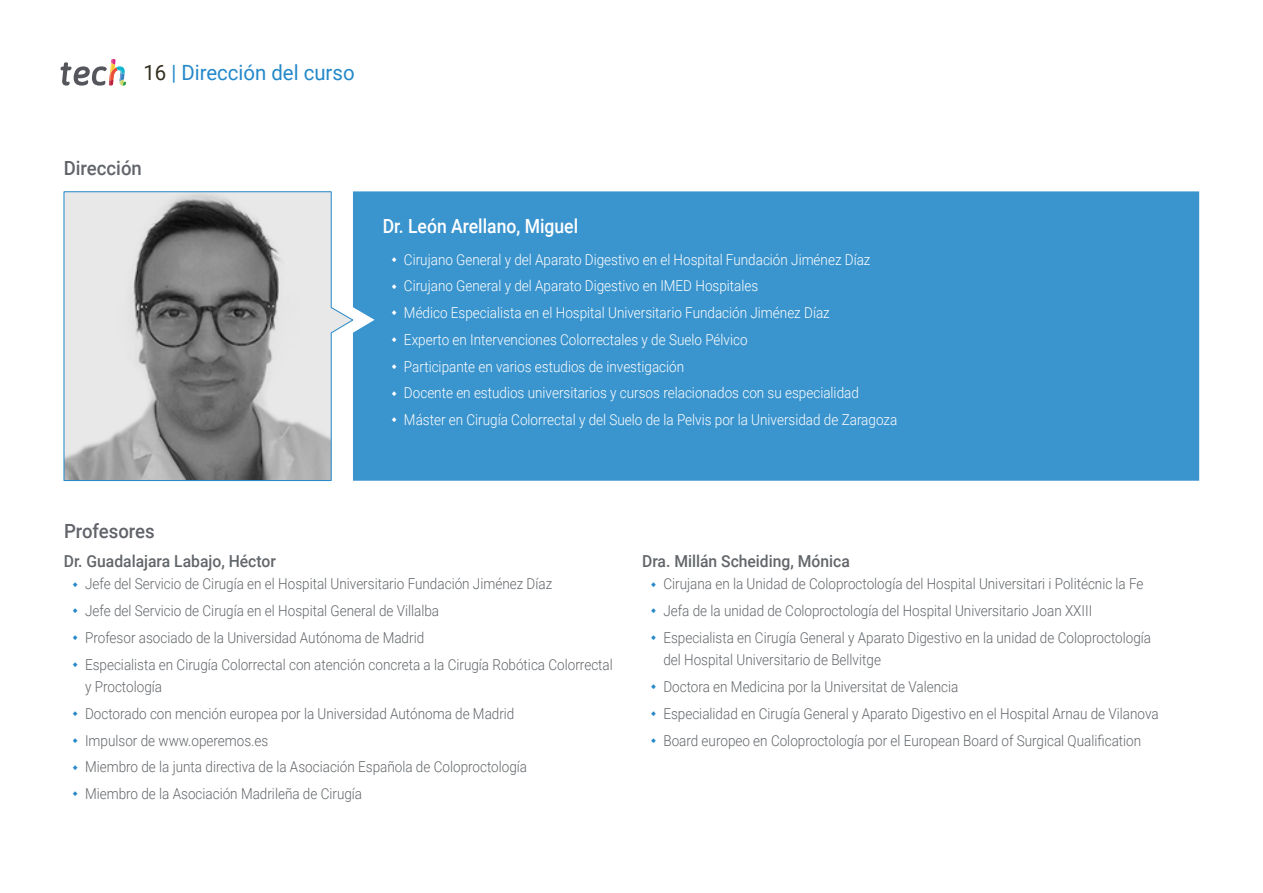
<style>
.page{position:relative;width:1263px;height:893px;background:#fff}
.page>*{position:absolute;margin:0;border:0;box-sizing:border-box;transform-origin:0 0}
.t1{font:21px "Roboto";color:#2488c9}
.t2{font:500 19.5px "Roboto";color:#fff;scale:.9 1}
.t3{font:500 19.5px "Roboto";color:#61646a;scale:.95 1}
.t4{font:500 16.5px "Roboto";color:#62666a;scale:.95 1}
.t5{font:300 15px/26.7px "Roboto";color:#62666a;scale:.9 1}
.t6{font:300 15px/26.7px "Roboto";color:#fff;scale:.9 1}
.s1{color:#312e20}
</style>
<div class="page">
<svg style="left:61px;top:59px;width:65px;height:27px"></svg>
<div style="left:353px;top:191px;width:846px;height:290px;background:#3a94ce"></div>
<svg style="left:64px;top:191px;width:289px;height:290px;background:#b1b2b3"></svg>
<svg style="left:392px;top:257px;width:5px;height:5px"></svg>
<svg style="left:392px;top:284px;width:5px;height:5px"></svg>
<svg style="left:392px;top:310px;width:5px;height:5px"></svg>
<svg style="left:392px;top:337px;width:5px;height:5px"></svg>
<svg style="left:392px;top:364px;width:5px;height:5px"></svg>
<svg style="left:392px;top:391px;width:5px;height:5px"></svg>
<svg style="left:392px;top:417px;width:5px;height:5px"></svg>
<h1 class="t1" style="left:144px;top:57px;width:213px"><span class="s1">16</span> | Dirección del curso</h1>
<h2 class="t3" style="left:64px;top:154px;width:84px">Dirección</h2>
<h2 class="t3" style="left:64px;top:517px;width:97px">Profesores</h2>
<h2 class="t2" style="left:383px;top:212px;width:219px">Dr. León Arellano, Miguel</h2>
<p class="t6" style="left:404px;top:245px;width:550px">Cirujano General y del Aparato Digestivo en el Hospital Fundación Jiménez Díaz Cirujano General y del Aparato Digestivo en IMED Hospitales<br>Médico Especialista en el Hospital Universitario Fundación Jiménez Díaz<br>Experto en Intervenciones Colorrectales y de Suelo Pélvico<br>Participante en varios estudios de investigación<br>Docente en estudios universitarios y cursos relacionados con su especialidad Máster en Cirugía Colorrectal y del Suelo de la Pelvis por la Universidad de Zaragoza</p>
<p class="t4" style="left:64px;top:550px;width:225px">Dr. Guadalajara Labajo, Héctor</p>
<p class="t5" style="left:85px;top:570px;width:588px">Jefe del Servicio de Cirugía en el Hospital Universitario Fundación Jiménez Díaz<br>Jefe del Servicio de Cirugía en el Hospital General de Villalba<br>Profesor asociado de la Universidad Autónoma de Madrid<br>Especialista en Cirugía Colorrectal con atención concreta a la Cirugía Robótica Colorrectal</p>
<p class="t5" style="left:85px;top:673px;width:493px">y Proctología<br>Doctorado con mención europea por la Universidad Autónoma de Madrid Impulsor de www.operemos.es<br>Miembro de la junta directiva de la Asociación Española de Coloproctología Miembro de la Asociación Madrileña de Cirugía</p>
<p class="t4" style="left:642px;top:550px;width:220px">Dra. Millán Scheiding, Mónica</p>
<p class="t5" style="left:663px;top:570px;width:543px">Cirujana en la Unidad de Coloproctología del Hospital Universitari i Politécnic la Fe<br>Jefa de la unidad de Coloproctología del Hospital Universitario Joan XXIII<br>Especialista en Cirugía General y Aparato Digestivo en la unidad de Coloproctología</p>
<p class="t5" style="left:663px;top:646px;width:552px">del Hospital Universitario de Bellvitge<br>Doctora en Medicina por la Universitat de Valencia<br>Especialidad en Cirugía General y Aparato Digestivo en el Hospital Arnau de Vilanova Board europeo en Coloproctología por el European Board of Surgical Qualification</p>
</div>
